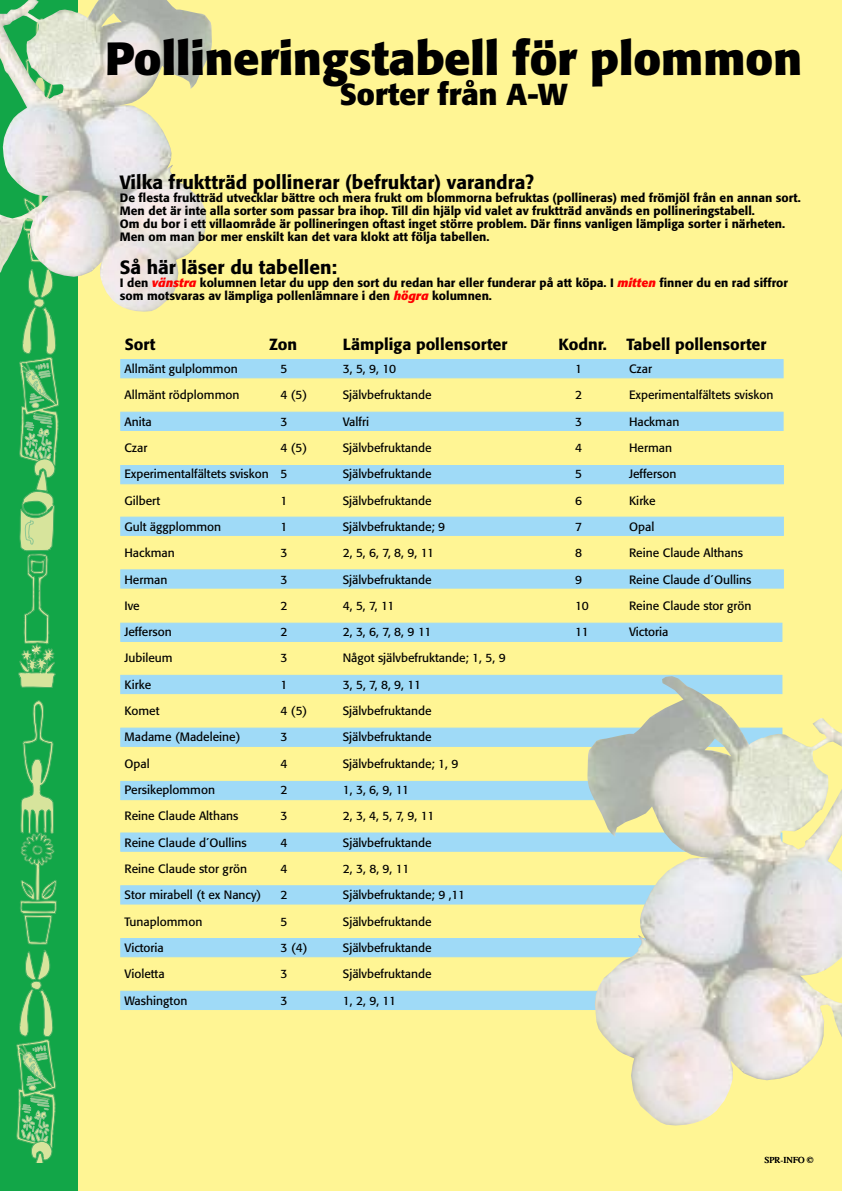
<style>
.page{position:relative;width:842px;height:1191px;background:#fff}
.page>*{position:absolute;margin:0;border:0;box-sizing:border-box;transform-origin:0 0}
.t1{font:700 46px "Formata";color:#000}
.t2{font:700 30px "Formata";color:#000}
.t3{font:500 19px "Formata";color:#000}
.t4{font:500 16px "Formata";color:#000}
.t5{font:12px "Formata";color:#000}
.t6{font:500 12px/13px "Formata";color:#000}
.t7{font:9px "Times";color:#000}
.s1{font-weight:700;font-style:italic;color:#f00}
</style>
<div class="page">
<div style="left:78px;top:0;width:764px;height:1191px;background:#fff594"></div>
<div style="left:0;top:322px;width:78px;height:869px;background:#12a648"></div>
<svg style="left:19px;top:322px;width:41px;height:365px;background:#50b764"></svg>
<svg style="left:16px;top:700px;width:41px;height:462px;background:#41b35d"></svg>
<img style="left:0;top:0;width:212px;height:322px">
<div style="left:120px;top:359px;width:664px;height:19px;background:#9fdaf7"></div>
<div style="left:120px;top:412px;width:664px;height:19px;background:#9fdaf7"></div>
<div style="left:120px;top:465px;width:664px;height:19px;background:#9fdaf7"></div>
<div style="left:120px;top:516px;width:664px;height:20px;background:#9fdaf7;border:1px solid #9fdaf7"></div>
<div style="left:120px;top:569px;width:664px;height:19px;background:#9fdaf7;border:1px solid #9fdaf7"></div>
<div style="left:120px;top:622px;width:662px;height:20px;background:#9fdaf7;border:1px solid #9fdaf7"></div>
<div style="left:120px;top:675px;width:662px;height:19px;background:#9fdaf7"></div>
<div style="left:120px;top:727px;width:662px;height:20px;background:#9fdaf7;border:1px solid #9fdaf7"></div>
<div style="left:120px;top:781px;width:662px;height:19px;background:#9fdaf7"></div>
<div style="left:120px;top:832px;width:662px;height:19px;background:#9fdaf7;border:1px solid #9fdaf7"></div>
<div style="left:120px;top:885px;width:662px;height:19px;background:#9fdaf7;border:1px solid #9fdaf7"></div>
<div style="left:120px;top:938px;width:662px;height:19px;background:#9fdaf7"></div>
<div style="left:120px;top:990px;width:662px;height:20px;background:#9fdaf7;border:1px solid #9fdaf7"></div>
<img style="left:587px;top:676px;width:255px;height:463px">
<h1 class="t1" style="left:105px;top:30px;width:698px">Pollineringstabell för plommon</h1>
<h2 class="t2" style="left:339px;top:76px;width:230px">Sorter från A-W</h2>
<h3 class="t3" style="left:120px;top:170px;width:416px">Vilka fruktträd pollinerar (befruktar) varandra?</h3>
<p class="t6" style="left:120px;top:191px;width:682px">De flesta fruktträd utvecklar bättre och mera frukt om blommorna befruktas (pollineras) med frömjöl från en annan sort.<br>Men det är inte alla sorter som passar bra ihop. Till din hjälp vid valet av fruktträd används en pollineringstabell.<br>Om du bor i ett villaområde är pollineringen oftast inget större problem. Där finns vanligen lämpliga sorter i närheten.<br>Men om man bor mer enskilt kan det vara klokt att följa tabellen.</p>
<h3 class="t3" style="left:120px;top:255px;width:219px">Så här läser du tabellen:</h3>
<p class="t6" style="left:120px;top:276px;width:669px">I den <span class="s1">vänstra</span> kolumnen letar du upp den sort du redan har eller funderar på att köpa. I <span class="s1">mitten</span> finner du en rad siffror som motsvaras av lämpliga pollenlämnare i den <span class="s1">högra</span> kolumnen.</p>
<h3 class="t4" style="left:125px;top:335px;width:32px">Sort</h3>
<h3 class="t4" style="left:269px;top:335px;width:29px">Zon</h3>
<h3 class="t4" style="left:343px;top:335px;width:166px">Lämpliga pollensorter</h3>
<h3 class="t4" style="left:558px;top:335px;width:210px">Kodnr. Tabell pollensorter</h3>
<p class="t5" style="left:124px;top:361px;width:115px">Allmänt gulplommon</p>
<p class="t5" style="left:280px;top:361px;width:8px">5</p>
<p class="t5" style="left:343px;top:361px;width:55px">3, 5, 9, 10</p>
<p class="t5" style="left:575px;top:361px;width:8px">1</p>
<p class="t5" style="left:629px;top:361px;width:24px">Czar</p>
<p class="t5" style="left:124px;top:388px;width:116px">Allmänt rödplommon</p>
<p class="t5" style="left:280px;top:388px;width:28px">4 (5)</p>
<p class="t5" style="left:343px;top:388px;width:90px">Självbefruktande</p>
<p class="t5" style="left:575px;top:388px;width:8px">2</p>
<p class="t5" style="left:629px;top:388px;width:146px">Experimentalfältets sviskon</p>
<p class="t5" style="left:124px;top:414px;width:29px">Anita</p>
<p class="t5" style="left:280px;top:414px;width:8px">3</p>
<p class="t5" style="left:343px;top:414px;width:28px">Valfri</p>
<p class="t5" style="left:575px;top:414px;width:8px">3</p>
<p class="t5" style="left:629px;top:414px;width:52px">Hackman</p>
<p class="t5" style="left:124px;top:440px;width:24px">Czar</p>
<p class="t5" style="left:280px;top:440px;width:28px">4 (5)</p>
<p class="t5" style="left:343px;top:440px;width:90px">Självbefruktande</p>
<p class="t5" style="left:575px;top:440px;width:8px">4</p>
<p class="t5" style="left:629px;top:440px;width:44px">Herman</p>
<p class="t5" style="left:124px;top:467px;width:164px">Experimentalfältets sviskon 5</p>
<p class="t5" style="left:343px;top:467px;width:90px">Självbefruktande</p>
<p class="t5" style="left:575px;top:467px;width:8px">5</p>
<p class="t5" style="left:629px;top:467px;width:49px">Jefferson</p>
<p class="t5" style="left:124px;top:493px;width:37px">Gilbert</p>
<p class="t5" style="left:280px;top:493px;width:8px">1</p>
<p class="t5" style="left:343px;top:493px;width:90px">Självbefruktande</p>
<p class="t5" style="left:575px;top:493px;width:8px">6</p>
<p class="t5" style="left:629px;top:493px;width:28px">Kirke</p>
<p class="t5" style="left:124px;top:519px;width:98px">Gult äggplommon</p>
<p class="t5" style="left:280px;top:519px;width:8px">1</p>
<p class="t5" style="left:343px;top:519px;width:104px">Självbefruktande; 9</p>
<p class="t5" style="left:575px;top:519px;width:8px">7</p>
<p class="t5" style="left:629px;top:519px;width:27px">Opal</p>
<p class="t5" style="left:124px;top:545px;width:52px">Hackman</p>
<p class="t5" style="left:280px;top:545px;width:8px">3</p>
<p class="t5" style="left:343px;top:545px;width:93px">2, 5, 6, 7, 8, 9, 11</p>
<p class="t5" style="left:575px;top:545px;width:8px">8</p>
<p class="t5" style="left:629px;top:545px;width:115px">Reine Claude Althans</p>
<p class="t5" style="left:124px;top:572px;width:44px">Herman</p>
<p class="t5" style="left:280px;top:572px;width:8px">3</p>
<p class="t5" style="left:343px;top:572px;width:90px">Självbefruktande</p>
<p class="t5" style="left:575px;top:572px;width:8px">9</p>
<p class="t5" style="left:629px;top:572px;width:124px">Reine Claude d´Oullins</p>
<p class="t5" style="left:124px;top:598px;width:17px">Ive</p>
<p class="t5" style="left:280px;top:598px;width:8px">2</p>
<p class="t5" style="left:343px;top:598px;width:53px">4, 5, 7, 11</p>
<p class="t5" style="left:575px;top:598px;width:15px">10</p>
<p class="t5" style="left:629px;top:598px;width:124px">Reine Claude stor grön</p>
<p class="t5" style="left:124px;top:624px;width:49px">Jefferson</p>
<p class="t5" style="left:280px;top:624px;width:8px">2</p>
<p class="t5" style="left:343px;top:624px;width:90px">2, 3, 6, 7, 8, 9 11</p>
<p class="t5" style="left:575px;top:624px;width:15px">11</p>
<p class="t5" style="left:629px;top:624px;width:41px">Victoria</p>
<p class="t5" style="left:124px;top:651px;width:50px">Jubileum</p>
<p class="t5" style="left:280px;top:651px;width:8px">3</p>
<p class="t5" style="left:343px;top:651px;width:164px">Något självbefruktande; 1, 5, 9</p>
<p class="t5" style="left:124px;top:677px;width:28px">Kirke</p>
<p class="t5" style="left:280px;top:677px;width:8px">1</p>
<p class="t5" style="left:343px;top:677px;width:80px">3, 5, 7, 8, 9, 11</p>
<p class="t5" style="left:124px;top:703px;width:37px">Komet</p>
<p class="t5" style="left:280px;top:703px;width:28px">4 (5)</p>
<p class="t5" style="left:343px;top:703px;width:90px">Självbefruktande</p>
<p class="t5" style="left:124px;top:730px;width:118px">Madame (Madeleine)</p>
<p class="t5" style="left:280px;top:730px;width:8px">3</p>
<p class="t5" style="left:343px;top:730px;width:90px">Självbefruktande</p>
<p class="t5" style="left:124px;top:756px;width:27px">Opal</p>
<p class="t5" style="left:280px;top:756px;width:8px">4</p>
<p class="t5" style="left:343px;top:756px;width:117px">Självbefruktande; 1, 9</p>
<p class="t5" style="left:125px;top:782px;width:92px">Persikeplommon</p>
<p class="t5" style="left:280px;top:782px;width:8px">2</p>
<p class="t5" style="left:343px;top:782px;width:68px">1, 3, 6, 9, 11</p>
<p class="t5" style="left:125px;top:809px;width:115px">Reine Claude Althans</p>
<p class="t5" style="left:280px;top:809px;width:8px">3</p>
<p class="t5" style="left:343px;top:809px;width:93px">2, 3, 4, 5, 7, 9, 11</p>
<p class="t5" style="left:125px;top:835px;width:124px">Reine Claude d´Oullins</p>
<p class="t5" style="left:280px;top:835px;width:8px">4</p>
<p class="t5" style="left:343px;top:835px;width:90px">Självbefruktande</p>
<p class="t5" style="left:125px;top:861px;width:124px">Reine Claude stor grön</p>
<p class="t5" style="left:280px;top:861px;width:8px">4</p>
<p class="t5" style="left:343px;top:861px;width:68px">2, 3, 8, 9, 11</p>
<p class="t5" style="left:125px;top:887px;width:138px">Stor mirabell (t ex Nancy)</p>
<p class="t5" style="left:280px;top:887px;width:8px">2</p>
<p class="t5" style="left:343px;top:887px;width:124px">Självbefruktande; 9 ,11</p>
<p class="t5" style="left:125px;top:914px;width:79px">Tunaplommon</p>
<p class="t5" style="left:280px;top:914px;width:8px">5</p>
<p class="t5" style="left:343px;top:914px;width:90px">Självbefruktande</p>
<p class="t5" style="left:125px;top:940px;width:41px">Victoria</p>
<p class="t5" style="left:280px;top:940px;width:28px">3 (4)</p>
<p class="t5" style="left:343px;top:940px;width:90px">Självbefruktande</p>
<p class="t5" style="left:125px;top:966px;width:42px">Violetta</p>
<p class="t5" style="left:280px;top:966px;width:8px">3</p>
<p class="t5" style="left:343px;top:966px;width:90px">Självbefruktande</p>
<p class="t5" style="left:125px;top:993px;width:64px">Washington</p>
<p class="t5" style="left:281px;top:993px;width:8px">3</p>
<p class="t5" style="left:343px;top:993px;width:55px">1, 2, 9, 11</p>
<p class="t7" style="left:764px;top:1151px;width:51px">SPR-INFO ©</p>
</div>
